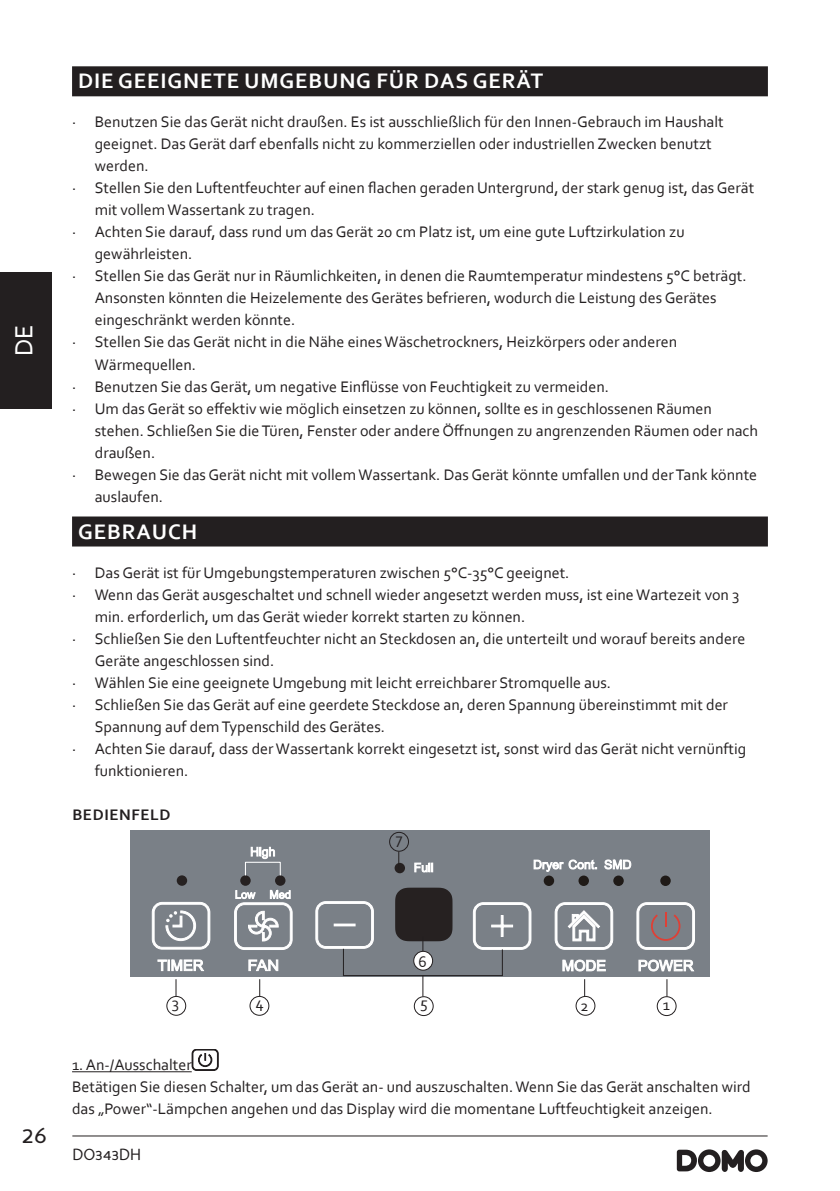
<style>
.page{position:relative;width:840px;height:1191px;background:#fff}
.page>*{position:absolute;margin:0;border:0;box-sizing:border-box;transform-origin:0 0}
.t1{font:26px "Corbel";color:#fff}
.t2{font:24px "Perspective Sans";color:#231f20}
.TITEL_NIVEAU_1{font:700 22px "Corbel";letter-spacing:.04em;color:#fff}
.TEKST{font:16px/22px "Corbel";color:#231f20}
.TITEL_NIVEAU_2{font:700 16px "Corbel";letter-spacing:.04em;color:#231f20}
.t3{font:16px "Perspective Sans";color:#231f20}
.t4{font:14.8px "Arial Narrow";color:#1f1a17}
</style>
<div class="page">
<hr style="left:72px;top:1135px;width:695px;height:1px;background:#231f20">
<svg style="left:676px;top:1149px;width:91px;height:23px"></svg>
<div style="left:0;top:272px;width:51px;height:136px;background:#231f20"></div>
<div style="left:72px;top:66px;width:695px;height:30px;background:#231f20"></div>
<div style="left:72px;top:516px;width:695px;height:30px;background:#231f20"></div>
<hr style="left:72px;top:1071px;width:120px;height:1px;background:#231f20">
<svg style="left:131px;top:830px;width:577px;height:146px;background:#80858b"></svg>
<div style="left:543px;top:875px;width:11px;height:11px;background:#1f1a17;border-radius:50%"></div>
<div style="left:578px;top:875px;width:10px;height:11px;background:#1f1a17;border-radius:50%"></div>
<div style="left:613px;top:875px;width:10px;height:11px;background:#1f1a17;border-radius:50%"></div>
<div style="left:660px;top:875px;width:10px;height:11px;background:#1f1a17;border-radius:50%"></div>
<div style="left:177px;top:875px;width:10px;height:10px;background:#262121;border-radius:50%"></div>
<svg style="left:251px;top:847px;width:24px;height:12px"></svg>
<div style="left:245px;top:861px;width:35px;height:15px;border:1px solid #fff"></div>
<svg style="left:248px;top:959px;width:30px;height:12px"></svg>
<svg style="left:157px;top:958px;width:47px;height:13px"></svg>
<svg style="left:152px;top:902px;width:58px;height:47px"></svg>
<svg style="left:234px;top:890px;width:58px;height:59px"></svg>
<svg style="left:666px;top:979px;width:1px;height:17px"></svg>
<svg style="left:584px;top:979px;width:1px;height:17px"></svg>
<svg style="left:259px;top:979px;width:1px;height:17px"></svg>
<svg style="left:422px;top:976px;width:1px;height:20px"></svg>
<svg style="left:473px;top:902px;width:58px;height:73px;background:#8d9298"></svg>
<svg style="left:315px;top:901px;width:58px;height:74px;background:#8a9096"></svg>
<svg style="left:395px;top:887px;width:57px;height:67px;background:#383637"></svg>
<svg style="left:398px;top:851px;width:1px;height:18px"></svg>
<svg style="left:175px;top:979px;width:1px;height:17px"></svg>
<hr style="left:343px;top:975px;width:159px;height:1px;background:#231f20">
<div style="left:389px;top:832px;width:20px;height:19px;border:1px solid #231f20;border-radius:50%"></div>
<div style="left:656px;top:996px;width:20px;height:20px;border:1px solid #231f20;border-radius:50%"></div>
<div style="left:575px;top:996px;width:20px;height:19px;border:1px solid #231f20;border-radius:50%"></div>
<div style="left:413px;top:951px;width:19px;height:19px;background:#fff;border-radius:50%"></div>
<div style="left:413px;top:950px;width:20px;height:20px;border:1px solid #231f20;border-radius:50%"></div>
<div style="left:413px;top:996px;width:20px;height:20px;border:1px solid #231f20;border-radius:50%"></div>
<div style="left:249px;top:996px;width:20px;height:19px;border:1px solid #231f20;border-radius:50%"></div>
<div style="left:166px;top:996px;width:20px;height:19px;border:1px solid #231f20;border-radius:50%"></div>
<svg style="left:192px;top:1049px;width:26px;height:21px"></svg>
<h1 class="t1" style="left:8px;top:356px;width:33px;rotate:-90deg">DE</h1>
<p class="TITEL_NIVEAU_1" style="left:78px;top:67px;width:466px">DIE GEEIGNETE UMGEBUNG FÜR DAS GERÄT</p>
<p class="TEKST" style="left:95px;top:111px;width:630px;text-indent:-23px">· Benutzen Sie das Gerät nicht draußen. Es ist ausschließlich für den Innen-Gebrauch im Haushalt geeignet. Das Gerät darf ebenfalls nicht zu kommerziellen oder industriellen Zwecken benutzt werden.</p>
<p class="TEKST" style="left:95px;top:177px;width:660px;text-indent:-23px">· Stellen Sie den Luftentfeuchter auf einen flachen geraden Untergrund, der stark genug ist, das Gerät mit vollem Wassertank zu tragen.</p>
<p class="TEKST" style="left:95px;top:221px;width:591px;text-indent:-23px">· Achten Sie darauf, dass rund um das Gerät 20 cm Platz ist, um eine gute Luftzirkulation zu gewährleisten.</p>
<p class="TEKST" style="left:95px;top:265px;width:653px;text-indent:-23px">· Stellen Sie das Gerät nur in Räumlichkeiten, in denen die Raumtemperatur mindestens 5°C beträgt.<br>Ansonsten könnten die Heizelemente des Gerätes befrieren, wodurch die Leistung des Gerätes eingeschränkt werden könnte.</p>
<p class="TEKST" style="left:95px;top:331px;width:583px;text-indent:-23px">· Stellen Sie das Gerät nicht in die Nähe eines Wäschetrockners, Heizkörpers oder anderen<br>Wärmequellen.</p>
<p class="TEKST" style="left:72px;top:375px;width:538px">· Benutzen Sie das Gerät, um negative Einflüsse von Feuchtigkeit zu vermeiden.</p>
<p class="TEKST" style="left:95px;top:397px;width:664px;text-indent:-23px">· Um das Gerät so effektiv wie möglich einsetzen zu können, sollte es in geschlossenen Räumen stehen. Schließen Sie die Türen, Fenster oder andere Öffnungen zu angrenzenden Räumen oder nach draußen.</p>
<p class="TEKST" style="left:95px;top:463px;width:663px;text-indent:-23px">· Bewegen Sie das Gerät nicht mit vollem Wassertank. Das Gerät könnte umfallen und der Tank könnte auslaufen.</p>
<p class="TITEL_NIVEAU_1" style="left:78px;top:517px;width:120px">GEBRAUCH</p>
<p class="TEKST" style="left:72px;top:561px;width:498px">· Das Gerät ist für Umgebungstemperaturen zwischen 5°C-35°C geeignet.</p>
<p class="TEKST" style="left:95px;top:583px;width:646px;text-indent:-23px">· Wenn das Gerät ausgeschaltet und schnell wieder angesetzt werden muss, ist eine Wartezeit von 3 min. erforderlich, um das Gerät wieder korrekt starten zu können.</p>
<p class="TEKST" style="left:95px;top:627px;width:651px;text-indent:-23px">· Schließen Sie den Luftentfeuchter nicht an Steckdosen an, die unterteilt und worauf bereits andere<br>Geräte angeschlossen sind.</p>
<p class="TEKST" style="left:72px;top:671px;width:540px">· Wählen Sie eine geeignete Umgebung mit leicht erreichbarer Stromquelle aus.</p>
<p class="TEKST" style="left:95px;top:693px;width:634px;text-indent:-23px">· Schließen Sie das Gerät auf eine geerdete Steckdose an, deren Spannung übereinstimmt mit der<br>Spannung auf dem Typenschild des Gerätes.</p>
<p class="TEKST" style="left:95px;top:737px;width:652px;text-indent:-23px">· Achten Sie darauf, dass der Wassertank korrekt eingesetzt ist, sonst wird das Gerät nicht vernünftig funktionieren.</p>
<p class="TITEL_NIVEAU_2" style="left:72px;top:804px;width:99px">BEDIENFELD</p>
<p class="t4" style="left:193px;top:625px;width:8px">5</p>
<p class="t4" style="left:304px;top:626px;width:8px">6</p>
<p class="t4" style="left:418px;top:625px;width:8px">7</p>
<p class="t4" style="left:529px;top:625px;width:8px">8</p>
<p class="t4" style="left:644px;top:625px;width:8px">9</p>
<p class="TEKST" style="left:395px;top:827px;width:8px">7</p>
<h2 class="t2" style="left:22px;top:1120px;width:27px">26</h2>
<p class="TEKST" style="left:418px;top:950px;width:10px">6</p>
<p class="TEKST" style="left:172px;top:991px;width:9px">3</p>
<p class="TEKST" style="left:255px;top:991px;width:10px">4</p>
<p class="TEKST" style="left:420px;top:991px;width:9px">5</p>
<p class="TEKST" style="left:580px;top:994px;width:10px">2</p>
<p class="TEKST" style="left:662px;top:992px;width:9px">1</p>
<p class="TEKST" style="left:72px;top:1053px;width:121px">1. An-/Ausschalter</p>
<p class="TEKST" style="left:72px;top:1075px;width:679px">Betätigen Sie diesen Schalter, um das Gerät an- und auszuschalten. Wenn Sie das Gerät anschalten wird das „Power“-Lämpchen angehen und das Display wird die momentane Luftfeuchtigkeit anzeigen.</p>
<p class="t3" style="left:72px;top:1145px;width:70px">DO343DH</p>
</div>
